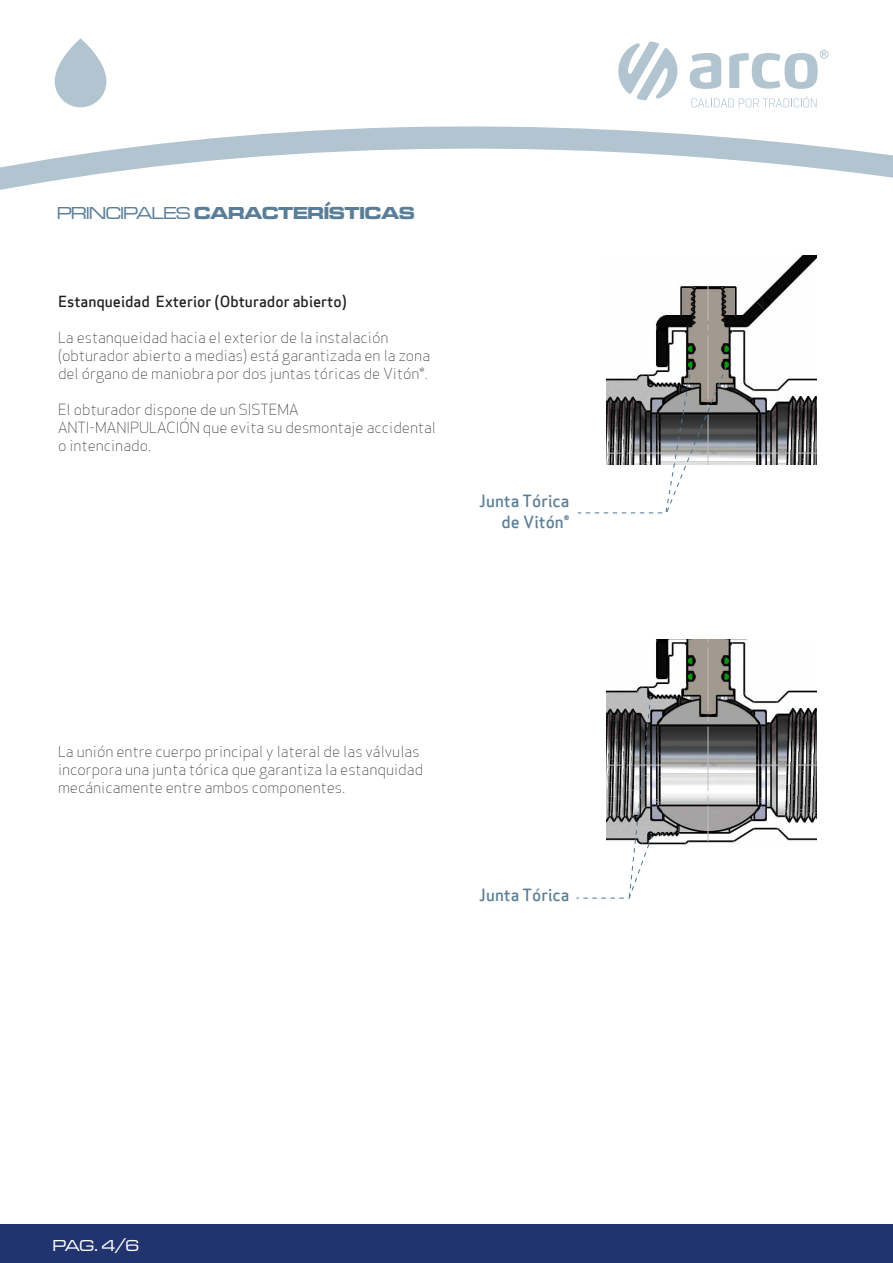
<style>
.page{position:relative;width:893px;height:1263px;background:#fff}
.page>*{position:absolute;margin:0;border:0;box-sizing:border-box;transform-origin:0 0}
.t1{font:18px "Microgramma D Bold Exte";color:#5a7e97}
.t2{font:16.5px/21px "Apex Sans Medium T";color:#5a7e97;text-align:right}
.t3{font:16.5px "Microgramma D Medi Exte";color:#fff}
.t4{font:15px/18px "Apex Sans Light T";color:#231f20}
.t5{font:15px "Apex Sans Medium T";color:#231f20}
.s1{font-family:"Microgramma D Medi Exte"}
</style>
<div class="page">
<svg style="left:618px;top:41px;width:60px;height:59px"></svg>
<svg style="left:690px;top:53px;width:31px;height:36px"></svg>
<svg style="left:729px;top:50px;width:99px;height:39px"></svg>
<svg style="left:691px;top:96px;width:126px;height:11px"></svg>
<svg style="left:0;top:126px;width:893px;height:64px"></svg>
<div style="left:0;top:1224px;width:893px;height:39px;background:#21346f"></div>
<svg style="left:55px;top:38px;width:51px;height:69px"></svg>
<img style="left:654px;top:255px;width:162px;height:209px">
<svg style="left:577px;top:365px;width:150px;height:149px"></svg>
<img style="left:607px;top:639px;width:209px;height:206px">
<svg style="left:576px;top:695px;width:77px;height:204px"></svg>
<p class="t1" style="left:57px;top:201px;width:359px"><span class="s1">PRINCIPALES</span> CARACTERÍSTICAS</p>
<p class="t5" style="left:58px;top:292px;width:290px">Estanqueidad Exterior (Obturador abierto)</p>
<p class="t4" style="left:58px;top:328px;width:374px">La estanqueidad hacia el exterior de la instalación (obturador abierto a medias) está garantizada en la zona del órgano de maniobra por dos juntas tóricas de Vitón®.</p>
<p class="t4" style="left:58px;top:400px;width:380px">El obturador dispone de un SISTEMA<br>ANTI-MANIPULACIÓN que evita su desmontaje accidental o intencinado.</p>
<p class="t2" style="left:479px;top:490px;width:92px">Junta Tórica de Vitón®</p>
<p class="t4" style="left:58px;top:742px;width:367px">La unión entre cuerpo principal y lateral de las válvulas incorpora una junta tórica que garantiza la estanquidad mecánicamente entre ambos componentes.</p>
<p class="t2" style="left:479px;top:884px;width:92px">Junta Tórica</p>
<p class="t3" style="left:53px;top:1235px;width:87px">PAG. 4/6</p>
</div>
